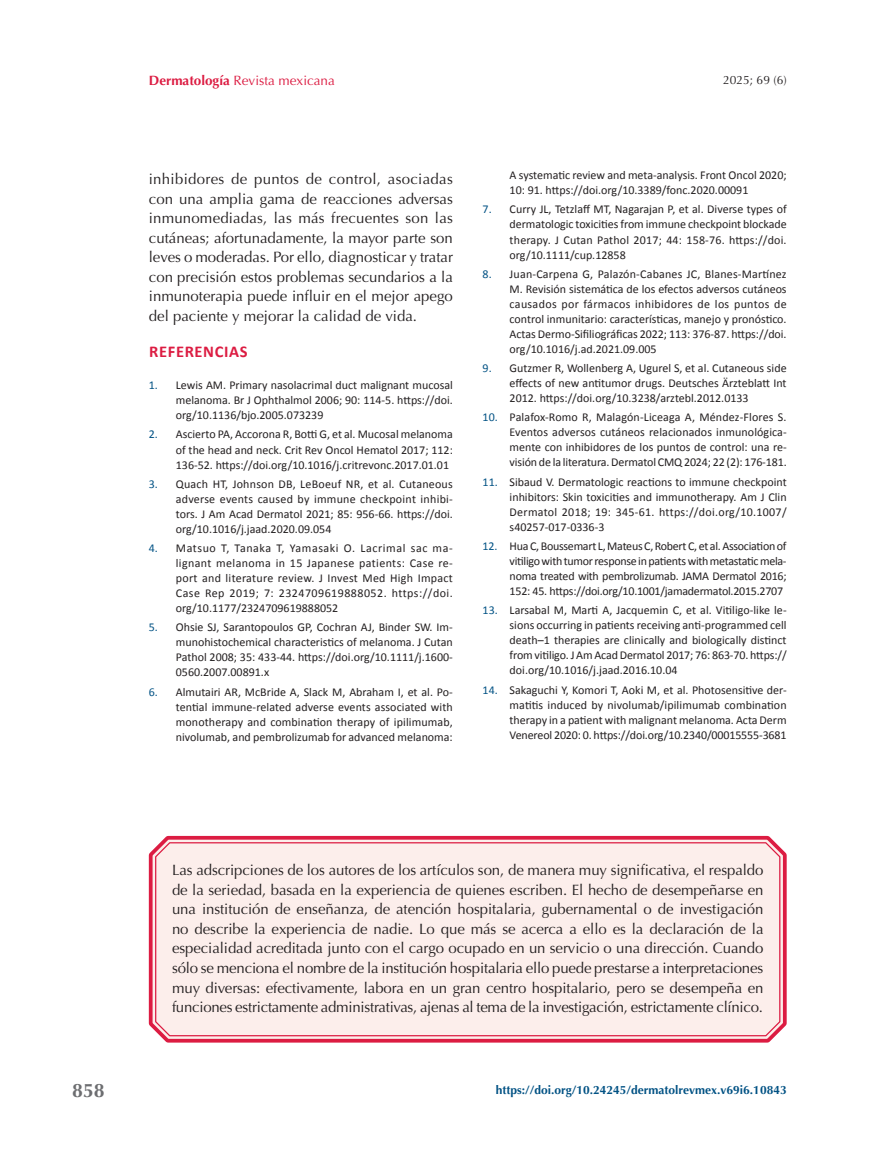
<style>
.page{position:relative;width:893px;height:1149px;background:#fff}
.page>*{position:absolute;margin:0;border:0;box-sizing:border-box;transform-origin:0 0}
.t1{font:700 19.5px "Optima";color:#6c6d70}
.t2{font:700 16.5px "Calibri";letter-spacing:.04em;color:#dc1c42}
.t3{font:15px/19.5px "Optima";letter-spacing:-.015em;color:#231f20;text-align:justify}
.t4{font:13.5px "Optima";color:#dc1c42}
.t5{font:12px/15px "Calibri";color:#231f20;text-align:justify}
.t6{font:700 12px "Optima";color:#025284}
.t7{font:12px "Optima";color:#231f20}
.s1{font-weight:700}
.s2{color:#025284}
</style>
<div class="page">
<svg style="left:148px;top:835px;width:639px;height:208px;background:#e86f86"></svg>
<div style="left:154px;top:840px;width:627px;height:196px;background:#fceeeb"></div>
<p class="t4" style="left:149px;top:73px;width:188px"><span class="s1">Dermatología</span> Revista mexicana</p>
<p class="t7" style="left:723px;top:73px;width:65px">2025; 69 (6)</p>
<p class="t3" style="left:149px;top:169px;width:306px">inhibidores de puntos de control, asociadas con una amplia gama de reacciones adversas inmunomediadas, las más frecuentes son las cutáneas; afortunadamente, la mayor parte son leves o moderadas. Por ello, diagnosticar y tratar con precisión estos problemas secundarios a la inmunoterapia puede influir en el mejor apego del paciente y mejorar la calidad de vida.</p>
<h2 class="t2" style="left:149px;top:341px;width:100px">REFERENCIAS</h2>
<p class="t5" style="left:176px;top:377px;width:278px;text-indent:-27px"><span class="s2">1.</span> Lewis AM. Primary nasolacrimal duct malignant mucosal melanoma. Br J Ophthalmol 2006; 90: 114-5. https://doi. org/10.1136/bjo.2005.073239</p>
<p class="t5" style="left:176px;top:427px;width:279px;text-indent:-27px"><span class="s2">2.</span> Ascierto PA, Accorona R, Botti G, et al. Mucosal melanoma of the head and neck. Crit Rev Oncol Hematol 2017; 112:<br>136-52. https://doi.org/10.1016/j.critrevonc.2017.01.01</p>
<p class="t5" style="left:176px;top:476px;width:279px;text-indent:-27px"><span class="s2">3.</span> Quach HT, Johnson DB, LeBoeuf NR, et al. Cutaneous adverse events caused by immune checkpoint inhibi&shy;tors. J Am Acad Dermatol 2021; 85: 956-66. https://doi. org/10.1016/j.jaad.2020.09.054</p>
<p class="t5" style="left:176px;top:540px;width:279px;text-indent:-27px"><span class="s2">4.</span> Matsuo T, Tanaka T, Yamasaki O. Lacrimal sac ma&shy;lignant melanoma in 15 Japanese patients: Case re&shy;port and literature review. J Invest Med High Impact Case Rep 2019; 7: 2324709619888052. https://doi. org/10.1177/2324709619888052</p>
<p class="t5" style="left:176px;top:619px;width:279px;text-indent:-27px"><span class="s2">5.</span> Ohsie SJ, Sarantopoulos GP, Cochran AJ, Binder SW. Im&shy;munohistochemical characteristics of melanoma. J Cutan Pathol 2008; 35: 433-44. https://doi.org/10.1111/j.1600- 0560.2007.00891.x</p>
<p class="t5" style="left:176px;top:684px;width:279px;text-indent:-27px"><span class="s2">6.</span> Almutairi AR, McBride A, Slack M, Abraham I, et al. Po&shy;tential immune-related adverse events associated with monotherapy and combination therapy of ipilimumab, nivolumab, and pembrolizumab for advanced melanoma:</p>
<p class="t5" style="left:510px;top:168px;width:279px">A systematic review and meta-analysis. Front Oncol 2020;<br>10: 91. https://doi.org/10.3389/fonc.2020.00091</p>
<p class="t5" style="left:510px;top:202px;width:279px;text-indent:-27px"><span class="s2">7.</span> Curry JL, Tetzlaff MT, Nagarajan P, et al. Diverse types of dermatologic toxicities from immune checkpoint blockade therapy. J Cutan Pathol 2017; 44: 158-76. https://doi. org/10.1111/cup.12858</p>
<p class="t5" style="left:510px;top:266px;width:279px;text-indent:-27px"><span class="s2">8.</span> Juan-Carpena G, Palazón-Cabanes JC, Blanes-Martínez M. Revisión sistemática de los efectos adversos cutáneos causados por fármacos inhibidores de los puntos de control inmunitario: características, manejo y pronóstico.<br>Actas Dermo-Sifiliográficas 2022; 113: 376-87. https://doi. org/10.1016/j.ad.2021.09.005</p>
<p class="t5" style="left:510px;top:360px;width:279px;text-indent:-27px"><span class="s2">9.</span> Gutzmer R, Wollenberg A, Ugurel S, et al. Cutaneous side effects of new antitumor drugs. Deutsches Ärzteblatt Int 2012. https://doi.org/10.3238/arztebl.2012.0133</p>
<p class="t5" style="left:510px;top:410px;width:279px;text-indent:-27px"><span class="s2">10.</span> Palafox-Romo R, Malagón-Liceaga A, Méndez-Flores S.<br>Eventos adversos cutáneos relacionados inmunológica&shy;mente con inhibidores de los puntos de control: una re&shy;visión de la literatura. Dermatol CMQ 2024; 22 (2): 176-181.</p>
<p class="t5" style="left:510px;top:474px;width:279px;text-indent:-27px"><span class="s2">11.</span> Sibaud V. Dermatologic reactions to immune checkpoint inhibitors: Skin toxicities and immunotherapy. Am J Clin Dermatol 2018; 19: 345-61. https://doi.org/10.1007/ s40257-017-0336-3</p>
<p class="t5" style="left:510px;top:538px;width:278px;text-indent:-27px"><span class="s2">12.</span> Hua C, Boussemart L, Mateus C, Robert C, et al. Association of vitiligo with tumor response in patients with metastatic mela&shy;noma treated with pembrolizumab. JAMA Dermatol 2016; 152: 45. https://doi.org/10.1001/jamadermatol.2015.2707</p>
<p class="t5" style="left:510px;top:602px;width:279px;text-indent:-27px"><span class="s2">13.</span> Larsabal M, Marti A, Jacquemin C, et al. Vitiligo-like le&shy;sions occurring in patients receiving anti-programmed cell death–1 therapies are clinically and biologically distinct from vitiligo. J Am Acad Dermatol 2017; 76: 863-70. https:// doi.org/10.1016/j.jaad.2016.10.04</p>
<p class="t5" style="left:510px;top:682px;width:279px;text-indent:-27px"><span class="s2">14.</span> Sakaguchi Y, Komori T, Aoki M, et al. Photosensitive der&shy;matitis induced by nivolumab/ipilimumab combination therapy in a patient with malignant melanoma. Acta Derm Venereol 2020: 0. https://doi.org/10.2340/00015555-3681</p>
<h1 class="t1" style="left:72px;top:1079px;width:34px">858</h1>
<p class="t3" style="left:172px;top:860px;width:593px">Las adscripciones de los autores de los artículos son, de manera muy significativa, el respaldo de la seriedad, basada en la experiencia de quienes escriben. El hecho de desempeñarse en una institución de enseñanza, de atención hospitalaria, gubernamental o de investigación no describe la experiencia de nadie. Lo que más se acerca a ello es la declaración de la especialidad acreditada junto con el cargo ocupado en un servicio o una dirección. Cuando sólo se menciona el nombre de la institución hospitalaria ello puede prestarse a interpretaciones muy diversas: efectivamente, labora en un gran centro hospitalario, pero se desempeña en funciones estrictamente administrativas, ajenas al tema de la investigación, estrictamente clínico.</p>
<p class="t6" style="left:496px;top:1082px;width:292px">https://doi.org/10.24245/dermatolrevmex.v69i6.10843</p>
</div>
